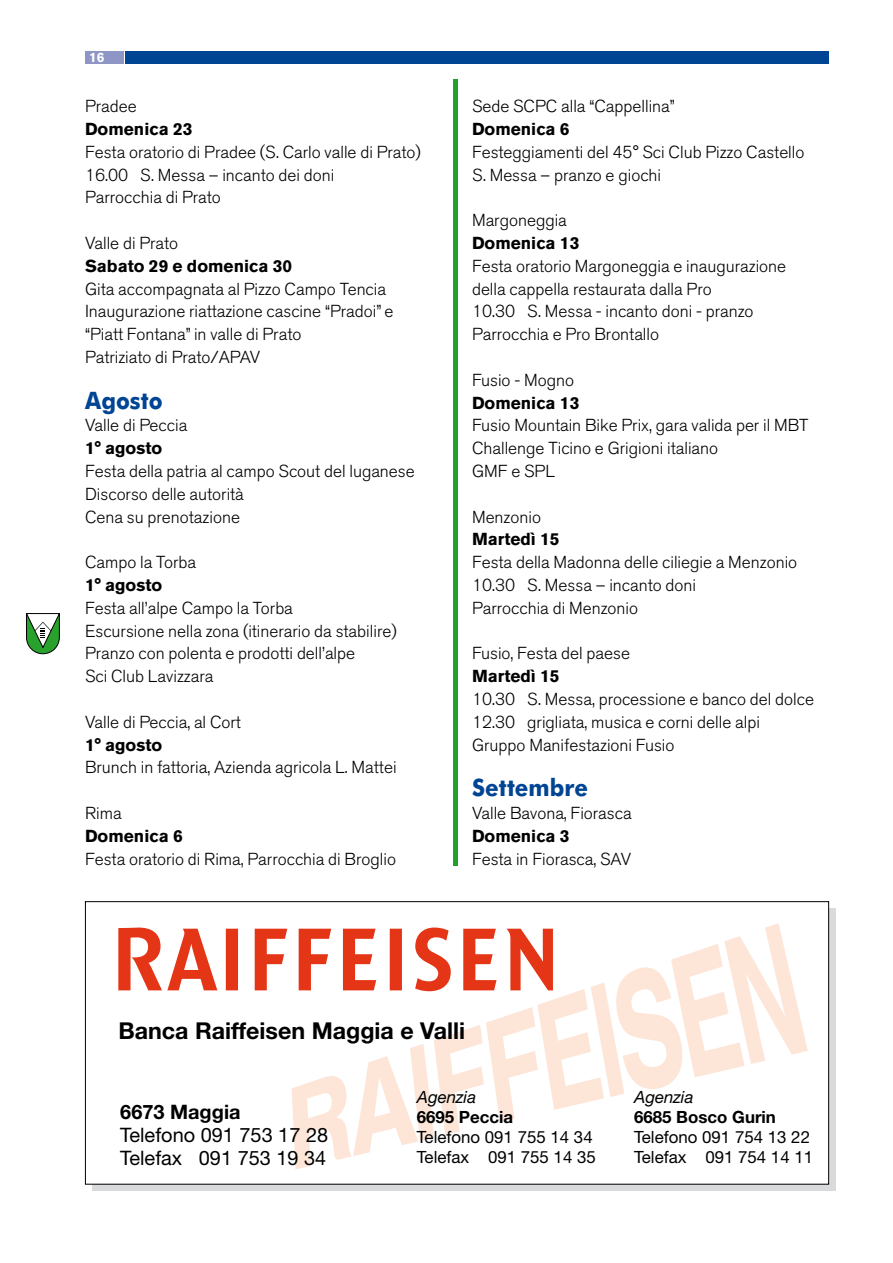
<style>
.page{position:relative;width:893px;height:1263px;background:#fff}
.page>*{position:absolute;margin:0;border:0;box-sizing:border-box;transform-origin:0 0}
.t1{font:700 24px "Futura BT";color:#004494;scale:.93 1}
.t2{font:700 23.25px "Helvetica Neue";color:#000}
.t3{font:19.95px/23px "Helvetica Neue";color:#000}
.t4{font:700 19.95px "Helvetica Neue";color:#000}
.t5{font:300 17.25px/22.8px "Akzidenz Grotesk BQ";color:#000}
.t6{font:700 17.25px "Akzidenz Grotesk BQ";color:#000}
.t7{font:16.8px/20px "Helvetica Neue";color:#000}
.t8{font:700 16.8px "Helvetica Neue";color:#000}
.t9{font:italic 16.8px "Helvetica Neue";color:#000}
.t10{font:700 13.5px "Akzidenz Grotesk BQ";color:#fff}
</style>
<div class="page">
<div style="left:125px;top:51px;width:704px;height:13px;background:#004494"></div>
<div style="left:85px;top:51px;width:38px;height:13px;background:#8e96c6"></div>
<svg style="left:26px;top:613px;width:34px;height:41px"></svg>
<svg style="left:92px;top:908px;width:743px;height:283px;background:#c7c8c9"></svg>
<div style="left:85px;top:902px;width:744px;height:282px;background:#fff"></div>
<svg style="left:118px;top:923px;width:690px;height:246px"></svg>
<hr style="left:453px;top:79px;width:4px;height:787px;background:#1fa12d">
<p class="t10" style="left:89px;top:50px;width:17px">16</p>
<p class="t5" style="left:85px;top:95px;width:53px">Pradee</p>
<p class="t6" style="left:85px;top:119px;width:109px">Domenica 23</p>
<p class="t5" style="left:85px;top:141px;width:337px">Festa oratorio di Pradee (S. Carlo valle di Prato)<br>16.00 S. Messa – incanto dei doni<br>Parrocchia di Prato</p>
<p class="t5" style="left:85px;top:232px;width:95px">Valle di Prato</p>
<p class="t6" style="left:85px;top:256px;width:209px">Sabato 29 e domenica 30</p>
<p class="t5" style="left:85px;top:277px;width:310px">Gita accompagnata al Pizzo Campo Tencia Inaugurazione riattazione cascine “Pradoi” e “Piatt Fontana” in valle di Prato<br>Patriziato di Prato/APAV</p>
<h1 class="t1" style="left:85px;top:385px;width:85px">Agosto</h1>
<p class="t5" style="left:85px;top:414px;width:104px">Valle di Peccia</p>
<p class="t6" style="left:85px;top:438px;width:79px">1° agosto</p>
<p class="t5" style="left:85px;top:460px;width:331px">Festa della patria al campo Scout del luganese<br>Discorso delle autorità<br>Cena su prenotazione</p>
<p class="t5" style="left:85px;top:551px;width:113px">Campo la Torba</p>
<p class="t6" style="left:85px;top:575px;width:79px">1° agosto</p>
<p class="t5" style="left:85px;top:597px;width:313px">Festa all’alpe Campo la Torba<br>Escursione nella zona (itinerario da stabilire)<br>Pranzo con polenta e prodotti dell’alpe<br>Sci Club Lavizzara</p>
<p class="t5" style="left:85px;top:711px;width:157px">Valle di Peccia, al Cort</p>
<p class="t6" style="left:85px;top:735px;width:79px">1° agosto</p>
<p class="t5" style="left:85px;top:756px;width:313px">Brunch in fattoria, Azienda agricola L. Mattei</p>
<p class="t5" style="left:85px;top:802px;width:38px">Rima</p>
<p class="t6" style="left:85px;top:826px;width:99px">Domenica 6</p>
<p class="t5" style="left:85px;top:847px;width:312px">Festa oratorio di Rima, Parrocchia di Broglio</p>
<p class="t5" style="left:472px;top:95px;width:204px">Sede SCPC alla “Cappellina”</p>
<p class="t6" style="left:472px;top:119px;width:99px">Domenica 6</p>
<p class="t5" style="left:472px;top:141px;width:334px">Festeggiamenti del 45° Sci Club Pizzo Castello<br>S. Messa – pranzo e giochi</p>
<p class="t5" style="left:472px;top:209px;width:96px">Margoneggia</p>
<p class="t6" style="left:472px;top:233px;width:109px">Domenica 13</p>
<p class="t5" style="left:472px;top:255px;width:316px">Festa oratorio Margoneggia e inaugurazione della cappella restaurata dalla Pro<br>10.30 S. Messa - incanto doni - pranzo Parrocchia e Pro Brontallo</p>
<p class="t5" style="left:472px;top:369px;width:103px">Fusio - Mogno</p>
<p class="t6" style="left:472px;top:393px;width:109px">Domenica 13</p>
<p class="t5" style="left:472px;top:414px;width:338px">Fusio Mountain Bike Prix, gara valida per il MBT<br>Challenge Ticino e Grigioni italiano<br>GMF e SPL</p>
<p class="t5" style="left:472px;top:505px;width:71px">Menzonio</p>
<p class="t6" style="left:472px;top:529px;width:89px">Martedì 15</p>
<p class="t5" style="left:472px;top:551px;width:327px">Festa della Madonna delle ciliegie a Menzonio<br>10.30 S. Messa – incanto doni<br>Parrocchia di Menzonio</p>
<p class="t5" style="left:472px;top:642px;width:160px">Fusio, Festa del paese</p>
<p class="t6" style="left:472px;top:666px;width:89px">Martedì 15</p>
<p class="t5" style="left:472px;top:688px;width:343px">10.30 S. Messa, processione e banco del dolce<br>12.30 grigliata, musica e corni delle alpi<br>Gruppo Manifestazioni Fusio</p>
<h1 class="t1" style="left:472px;top:773px;width:126px">Settembre</h1>
<p class="t5" style="left:472px;top:802px;width:161px">Valle Bavona, Fiorasca</p>
<p class="t6" style="left:472px;top:826px;width:99px">Domenica 3</p>
<p class="t5" style="left:472px;top:847px;width:161px">Festa in Fiorasca, SAV</p>
<h2 class="t2" style="left:118px;top:1016px;width:348px">Banca Raiffeisen Maggia e Valli</h2>
<p class="t4" style="left:120px;top:1100px;width:122px">6673 Maggia</p>
<p class="t3" style="left:120px;top:1123px;width:209px">Telefono 091 753 17 28<br>Telefax 091 753 19 34</p>
<p class="t9" style="left:417px;top:1087px;width:61px">Agenzia</p>
<p class="t8" style="left:417px;top:1107px;width:98px">6695 Peccia</p>
<p class="t7" style="left:417px;top:1127px;width:181px">Telefono 091 755 14 34<br>Telefax 091 755 14 35</p>
<p class="t9" style="left:634px;top:1087px;width:61px">Agenzia</p>
<p class="t8" style="left:634px;top:1107px;width:143px">6685 Bosco Gurin</p>
<p class="t7" style="left:634px;top:1127px;width:181px">Telefono 091 754 13 22<br>Telefax 091 754 14 11</p>
</div>
